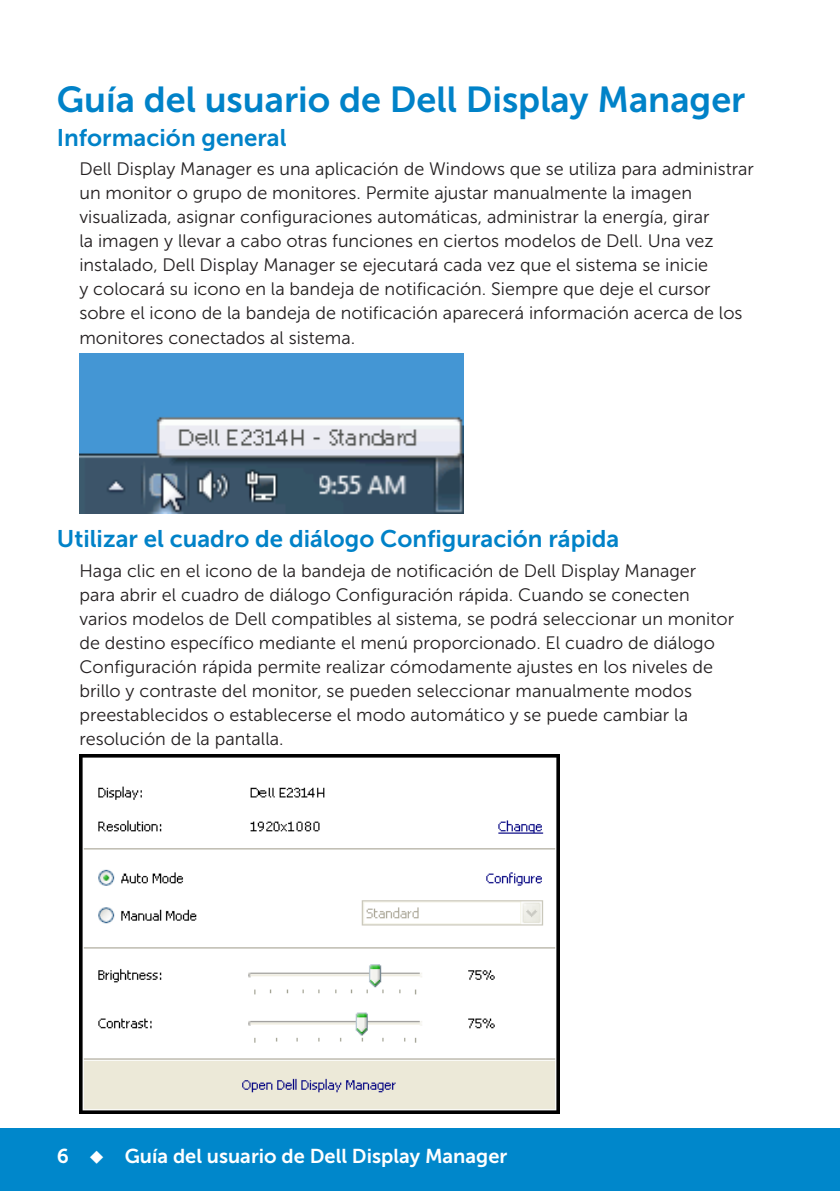
<style>
.page{position:relative;width:840px;height:1191px;background:#fff}
.page>*{position:absolute;margin:0;border:0;box-sizing:border-box;transform-origin:0 0}
.Head1{font:36px "Museo Sans For Dell 700";color:#0082c8}
.Head2{font:24px "Museo Sans For Dell 700";color:#0082c8}
.t1{font:20px "Museo Sans For Dell 700";color:#fff}
.Paragraph{font:18px/24px "Museo Sans For Dell 300";color:#231f20}
</style>
<div class="page">
<div style="left:0;top:1128px;width:839px;height:63px;background:#0087cb"></div>
<img style="left:79px;top:353px;width:384px;height:160px">
<img style="left:79px;top:754px;width:479px;height:359px">
<p class="Head1" style="left:57px;top:80px;width:689px">Guía del usuario de Dell Display Manager</p>
<p class="Head2" style="left:57px;top:124px;width:231px">Información general</p>
<p class="Paragraph" style="left:79px;top:157px;width:675px">Dell Display Manager es una aplicación de Windows que se utiliza para administrar un monitor o grupo de monitores. Permite ajustar manualmente la imagen visualizada, asignar configuraciones automáticas, administrar la energía, girar<br>la imagen y llevar a cabo otras funciones en ciertos modelos de Dell. Una vez instalado, Dell Display Manager se ejecutará cada vez que el sistema se inicie<br>y colocará su icono en la bandeja de notificación. Siempre que deje el cursor sobre el icono de la bandeja de notificación aparecerá información acerca de los monitores conectados al sistema.</p>
<p class="Head2" style="left:57px;top:525px;width:563px">Utilizar el cuadro de diálogo Configuración rápida</p>
<p class="Paragraph" style="left:79px;top:558px;width:655px">Haga clic en el icono de la bandeja de notificación de Dell Display Manager para abrir el cuadro de diálogo Configuración rápida. Cuando se conecten varios modelos de Dell compatibles al sistema, se podrá seleccionar un monitor de destino específico mediante el menú proporcionado. El cuadro de diálogo Configuración rápida permite realizar cómodamente ajustes en los niveles de brillo y contraste del monitor, se pueden seleccionar manualmente modos preestablecidos o establecerse el modo automático y se puede cambiar la resolución de la pantalla.</p>
<p class="t1" style="left:57px;top:1144px;width:452px">6 ◆ Guía del usuario de Dell Display Manager</p>
</div>
